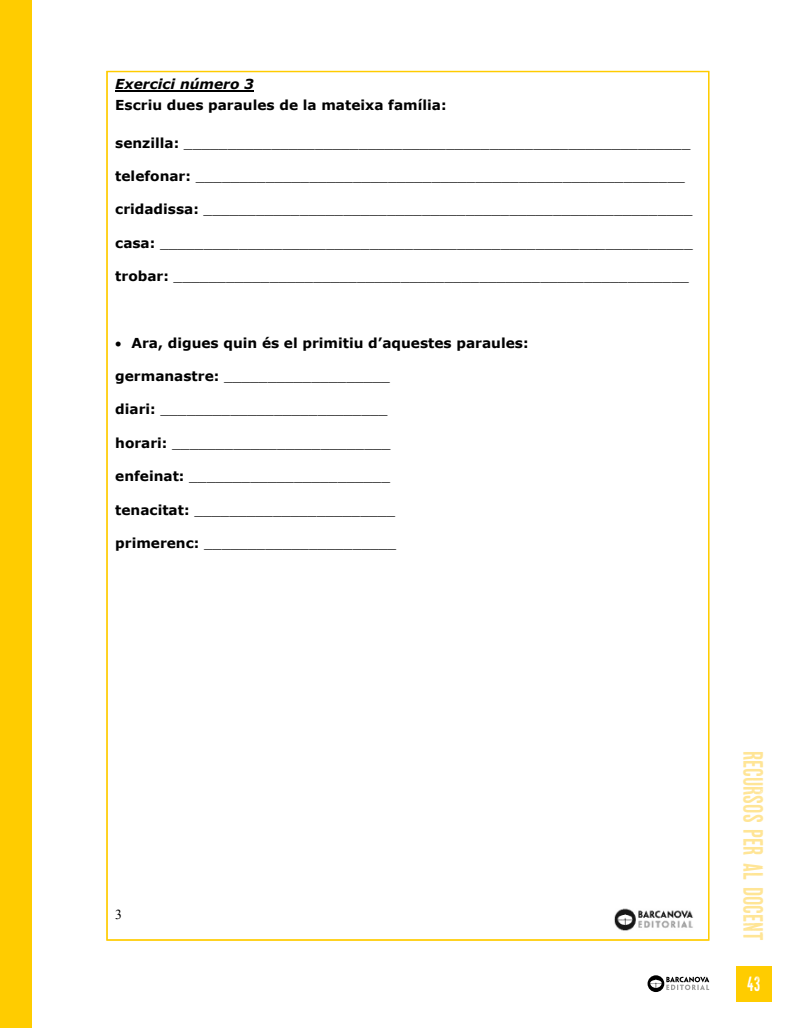
<style>
.page{position:relative;width:798px;height:1028px;background:#fff}
.page>*{position:absolute;margin:0;border:0;box-sizing:border-box;transform-origin:0 0}
.t1{font:28.75px "Wood Bonnet Grotesque No 4";color:#ffe596}
.t2{font:21.25px "Wood Bonnet Grotesque No 4";color:#fff}
.t3{font:13.75px "Verdana";color:#000}
.t4{font:700 13.75px/21.1px "Verdana";color:#000}
.t5{font:13.75px "Times New Roman";color:#000}
.s1{font-style:italic}
.s2{font-weight:700}
</style>
<div class="page">
<img style="left:614px;top:908px;width:79px;height:23px">
<hr style="left:115px;top:90px;width:139px;height:1px;background:#000">
<svg style="left:647px;top:975px;width:62px;height:17px"></svg>
<div style="left:735px;top:966px;width:36px;height:35px;background:#fc0"></div>
<div style="left:0;top:0;width:32px;height:1028px;background:#fc0"></div>
<p class="t4" style="left:115px;top:73px;width:332px"><span class="s1">Exercici número 3<br></span>Escriu dues paraules de la mateixa família:</p>
<p class="t3" style="left:115px;top:133px;width:576px"><span class="s2">senzilla:</span> __________________________________________________________</p>
<p class="t3" style="left:115px;top:167px;width:571px"><span class="s2">telefonar:</span> ________________________________________________________</p>
<p class="t3" style="left:115px;top:200px;width:578px"><span class="s2">cridadissa:</span> ________________________________________________________</p>
<p class="t3" style="left:115px;top:233px;width:578px"><span class="s2">casa:</span> _____________________________________________________________</p>
<p class="t3" style="left:115px;top:266px;width:575px"><span class="s2">trobar:</span> ___________________________________________________________</p>
<p class="t4" style="left:115px;top:332px;width:414px">• Ara, digues quin és el primitiu d’aquestes paraules:</p>
<p class="t3" style="left:115px;top:367px;width:276px"><span class="s2">germanastre:</span> ___________________</p>
<p class="t3" style="left:115px;top:400px;width:274px"><span class="s2">diari:</span> __________________________</p>
<p class="t3" style="left:115px;top:433px;width:277px"><span class="s2">horari:</span> _________________________</p>
<p class="t3" style="left:115px;top:466px;width:276px"><span class="s2">enfeinat:</span> _______________________</p>
<p class="t3" style="left:115px;top:500px;width:281px"><span class="s2">tenacitat:</span> _______________________</p>
<p class="t3" style="left:115px;top:533px;width:282px"><span class="s2">primerenc:</span> ______________________</p>
<p class="t5" style="left:115px;top:904px;width:8px">3</p>
<h1 class="t1" style="left:769px;top:750px;width:191px;rotate:90deg">RECURSOS PER AL DOCENT</h1>
<h2 class="t2" style="left:746px;top:972px;width:15px">43</h2>
</div>
